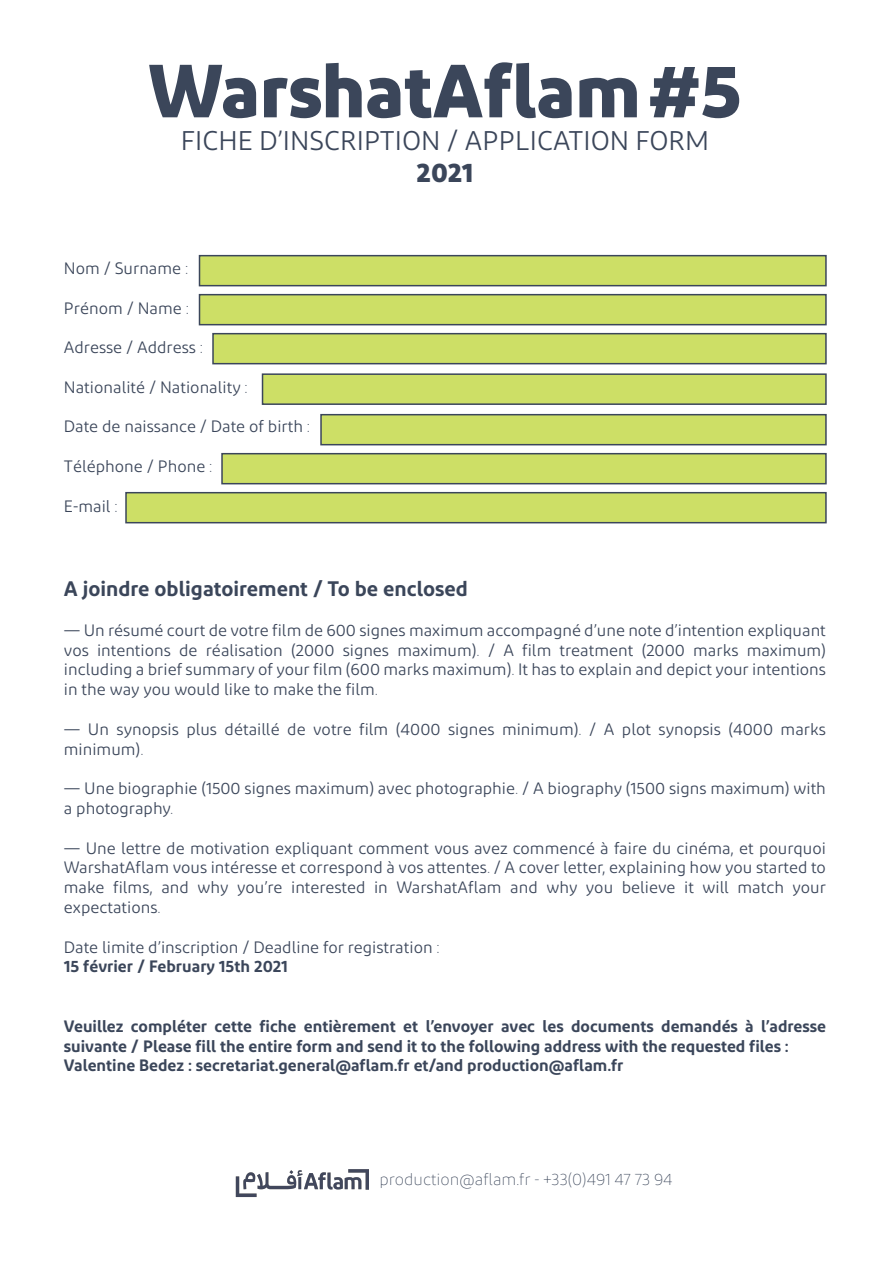
<style>
.page{position:relative;width:893px;height:1263px;background:#fff}
.page>*{position:absolute;margin:0;border:0;box-sizing:border-box;transform-origin:0 0}
.t1{font:700 75px "Diodrum Arabic";color:#3b465a}
.t2{font:27px "Diodrum Arabic";color:#3b465a}
.t3{font:700 27px "Diodrum Arabic";color:#3b465a}
.t4{font:600 21px "Diodrum Arabic";color:#3b465a}
.t5{font:16.5px/19.8px "Diodrum Arabic";color:#3b465a;text-align:justify}
.t6{font:600 16.5px/19.8px "Diodrum Arabic";color:#3b465a}
.t7{font:200 16.5px "Diodrum Arabic";color:#3b465a}
</style>
<div class="page">
<div style="left:199px;top:255px;width:628px;height:31px;background:#cddf66;border:2px solid #3b465a"></div>
<div style="left:199px;top:294px;width:628px;height:31px;background:#cddf66;border:2px solid #3b465a"></div>
<div style="left:212px;top:333px;width:615px;height:31px;background:#cddf66;border:2px solid #3b465a"></div>
<div style="left:262px;top:373px;width:565px;height:32px;background:#cddf66;border:2px solid #3b465a"></div>
<div style="left:320px;top:414px;width:507px;height:31px;background:#cddf66;border:2px solid #3b465a"></div>
<div style="left:221px;top:453px;width:606px;height:31px;background:#cddf66;border:2px solid #3b465a"></div>
<div style="left:125px;top:492px;width:702px;height:31px;background:#cddf66;border:2px solid #3b465a"></div>
<img style="left:235px;top:1169px;width:134px;height:28px">
<h1 class="t1" style="left:148px;top:48px;width:595px">WarshatAflam#5</h1>
<h2 class="t2" style="left:181px;top:125px;width:530px">FICHE D’INSCRIPTION / APPLICATION FORM</h2>
<h2 class="t3" style="left:417px;top:157px;width:58px">2021</h2>
<p class="t5" style="left:64px;top:258px;width:126px">Nom / Surname :</p>
<p class="t5" style="left:64px;top:298px;width:126px">Prénom / Name :</p>
<p class="t5" style="left:64px;top:338px;width:141px">Adresse / Address :</p>
<p class="t5" style="left:64px;top:377px;width:185px">Nationalité / Nationality :</p>
<p class="t5" style="left:64px;top:417px;width:248px">Date de naissance / Date of birth :</p>
<p class="t5" style="left:64px;top:456px;width:150px">Téléphone / Phone :</p>
<p class="t5" style="left:64px;top:496px;width:55px">E-mail :</p>
<p class="t4" style="left:64px;top:577px;width:405px">A joindre obligatoirement / To be enclosed</p>
<p class="t5" style="left:64px;top:620px;width:764px">— Un résumé court de votre film de 600 signes maximum accompagné d’une note d’intention expliquant vos intentions de réalisation (2000 signes maximum). / A film treatment (2000 marks maximum) including a brief summary of your film (600 marks maximum). It has to explain and depict your intentions in the way you would like to make the film.</p>
<p class="t5" style="left:64px;top:719px;width:763px">— Un synopsis plus détaillé de votre film (4000 signes minimum). / A plot synopsis (4000 marks minimum).</p>
<p class="t5" style="left:64px;top:779px;width:763px">— Une biographie (1500 signes maximum) avec photographie. / A biography (1500 signs maximum) with a photography.</p>
<p class="t5" style="left:64px;top:838px;width:764px">— Une lettre de motivation expliquant comment vous avez commencé à faire du cinéma, et pourquoi WarshatAflam vous intéresse et correspond à vos attentes. / A cover letter, explaining how you started to make films, and why you’re interested in WarshatAflam and why you believe it will match your expectations.</p>
<p class="t5" style="left:64px;top:937px;width:377px">Date limite d’inscription / Deadline for registration :</p>
<p class="t6" style="left:64px;top:957px;width:225px">15 février / February 15th 2021</p>
<p class="t6" style="left:64px;top:1016px;width:764px">Veuillez compléter cette fiche entièrement et l’envoyer avec les documents demandés à l’adresse suivante / Please fill the entire form and send it to the following address with the requested files :<br>Valentine Bedez : secretariat.general@aflam.fr et/and production@aflam.fr</p>
<p class="t7" style="left:380px;top:1170px;width:295px">production@aflam.fr - +33(0)491 47 73 94</p>
</div>
